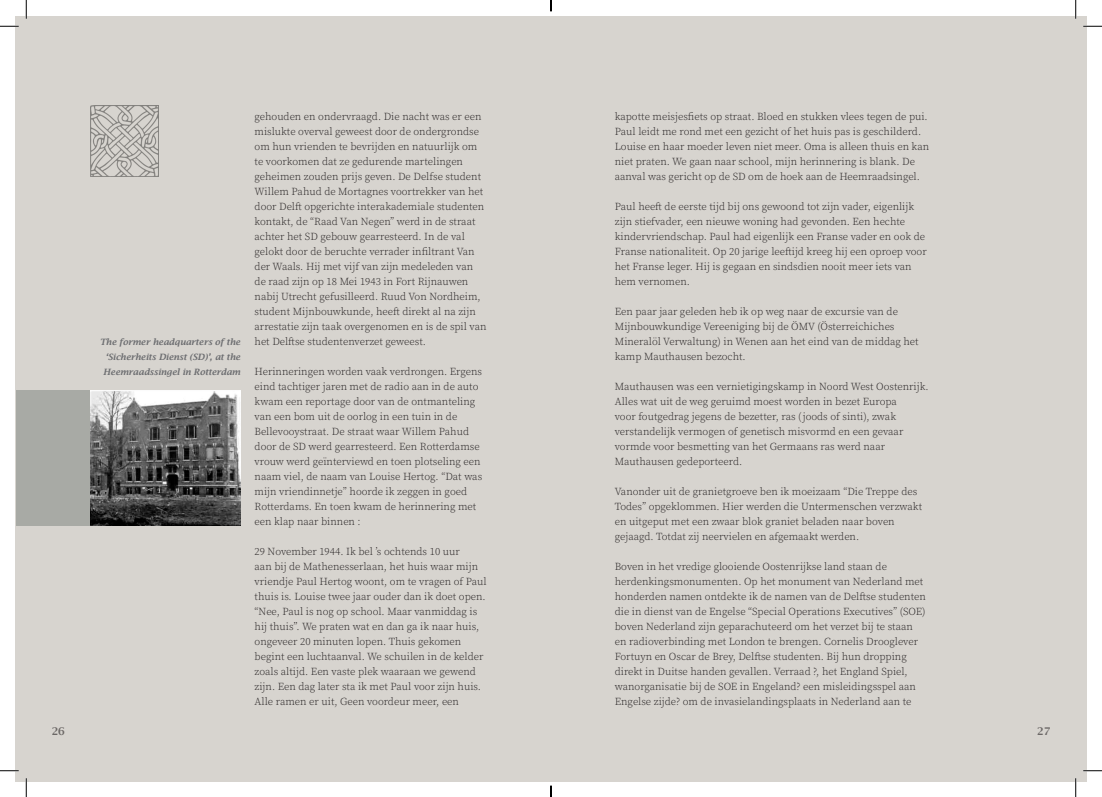
<style>
.page{position:relative;width:1102px;height:797px;background:#fff}
.page>*{position:absolute;margin:0;border:0;box-sizing:border-box;transform-origin:0 0}
.Body{font:300 10.62px/15px "Source Serif Pro";color:#231f20}
.t1{font:600 10.62px "Lucida Bright";color:#231f20}
.t2{font:italic 600 8.75px/15px "Lucida Bright";color:#6c6d70;text-align:justify}
</style>
<div class="page">
<div style="left:16px;top:16px;width:535px;height:765px;background:#d7d4cf"></div>
<div style="left:551px;top:16px;width:535px;height:765px;background:#d7d4cf"></div>
<img style="left:91px;top:105px;width:67px;height:71px">
<div style="left:16px;top:390px;width:224px;height:136px;background:#a8aaa5"></div>
<img style="left:90px;top:390px;width:150px;height:135px">
<svg style="left:0;top:25px;width:19px;height:2px"></svg>
<svg style="left:1083px;top:25px;width:18px;height:2px"></svg>
<svg style="left:0;top:770px;width:19px;height:1px"></svg>
<svg style="left:1083px;top:770px;width:18px;height:1px"></svg>
<svg style="left:25px;top:0;width:2px;height:19px"></svg>
<svg style="left:25px;top:778px;width:2px;height:19px"></svg>
<svg style="left:1075px;top:0;width:1px;height:19px"></svg>
<svg style="left:1074px;top:778px;width:2px;height:19px"></svg>
<svg style="left:550px;top:785px;width:1px;height:12px"></svg>
<p class="t2" style="left:103px;top:334px;width:139px;text-indent:-4px">The former headquarters of the ‘Sicherheits Dienst (SD)’, at the Heemraadssingel in Rotterdam</p>
<p class="Body" style="left:254px;top:109px;width:233px">gehouden en ondervraagd. Die nacht was er een mislukte overval geweest door de ondergrondse om hun vrienden te bevrijden en natuurlijk om te voorkomen dat ze gedurende martelingen geheimen zouden prijs geven. De Delfse student Willem Pahud de Mortagnes voortrekker van het door Delft opgerichte interakademiale studenten kontakt, de “Raad Van Negen” werd in de straat achter het SD gebouw gearresteerd. In de val gelokt door de beruchte verrader infiltrant Van der Waals. Hij met vijf van zijn medeleden van de raad zijn op 18 Mei 1943 in Fort Rijnauwen nabij Utrecht gefusilleerd. Ruud Von Nordheim, student Mijnbouwkunde, heeft direkt al na zijn arrestatie zijn taak overgenomen en is de spil van het Delftse studentenverzet geweest.</p>
<p class="Body" style="left:254px;top:364px;width:229px">Herinneringen worden vaak verdrongen. Ergens eind tachtiger jaren met de radio aan in de auto kwam een reportage door van de ontmanteling van een bom uit de oorlog in een tuin in de Bellevooystraat. De straat waar Willem Pahud door de SD werd gearresteerd. Een Rotterdamse vrouw werd geïnterviewd en toen plotseling een naam viel, de naam van Louise Hertog. “Dat was mijn vriendinnetje” hoorde ik zeggen in goed Rotterdams. En toen kwam de herinnering met een klap naar binnen :</p>
<p class="Body" style="left:254px;top:544px;width:234px">29 November 1944. Ik bel ’s ochtends 10 uur<br>aan bij de Mathenesserlaan, het huis waar mijn vriendje Paul Hertog woont, om te vragen of Paul thuis is. Louise twee jaar ouder dan ik doet open. “Nee, Paul is nog op school. Maar vanmiddag is hij thuis”. We praten wat en dan ga ik naar huis, ongeveer 20 minuten lopen. Thuis gekomen begint een luchtaanval. We schuilen in de kelder zoals altijd. Een vaste plek waaraan we gewend zijn. Een dag later sta ik met Paul voor zijn huis.<br>Alle ramen er uit, Geen voordeur meer, een</p>
<p class="Body" style="left:614px;top:109px;width:316px">kapotte meisjesfiets op straat. Bloed en stukken vlees tegen de pui.<br>Paul leidt me rond met een gezicht of het huis pas is geschilderd.<br>Louise en haar moeder leven niet meer. Oma is alleen thuis en kan niet praten. We gaan naar school, mijn herinnering is blank. De aanval was gericht op de SD om de hoek aan de Heemraadsingel.</p>
<p class="Body" style="left:614px;top:199px;width:313px">Paul heeft de eerste tijd bij ons gewoond tot zijn vader, eigenlijk zijn stiefvader, een nieuwe woning had gevonden. Een hechte kindervriendschap. Paul had eigenlijk een Franse vader en ook de Franse nationaliteit. Op 20 jarige leeftijd kreeg hij een oproep voor het Franse leger. Hij is gegaan en sindsdien nooit meer iets van hem vernomen.</p>
<p class="Body" style="left:614px;top:304px;width:305px">Een paar jaar geleden heb ik op weg naar de excursie van de Mijnbouwkundige Vereeniging bij de ÖMV (Österreichiches Mineralöl Verwaltung) in Wenen aan het eind van de middag het kamp Mauthausen bezocht.</p>
<p class="Body" style="left:614px;top:379px;width:315px">Mauthausen was een vernietigingskamp in Noord West Oostenrijk.<br>Alles wat uit de weg geruimd moest worden in bezet Europa<br>voor foutgedrag jegens de bezetter, ras (joods of sinti), zwak verstandelijk vermogen of genetisch misvormd en een gevaar vormde voor besmetting van het Germaans ras werd naar Mauthausen gedeporteerd.</p>
<p class="Body" style="left:614px;top:484px;width:309px">Vanonder uit de granietgroeve ben ik moeizaam “Die Treppe des Todes” opgeklommen. Hier werden die Untermenschen verzwakt en uitgeput met een zwaar blok graniet beladen naar boven gejaagd. Totdat zij neervielen en afgemaakt werden.</p>
<p class="Body" style="left:614px;top:559px;width:312px">Boven in het vredige glooiende Oostenrijkse land staan de herdenkingsmonumenten. Op het monument van Nederland met honderden namen ontdekte ik de namen van de Delftse studenten die in dienst van de Engelse “Special Operations Executives” (SOE) boven Nederland zijn geparachuteerd om het verzet bij te staan en radioverbinding met London te brengen. Cornelis Drooglever Fortuyn en Oscar de Brey, Delftse studenten. Bij hun dropping direkt in Duitse handen gevallen. Verraad ?, het England Spiel, wanorganisatie bij de SOE in Engeland? een misleidingsspel aan Engelse zijde? om de invasielandingsplaats in Nederland aan te</p>
<p class="t1" style="left:52px;top:725px;width:15px">26</p>
<p class="t1" style="left:1037px;top:725px;width:15px">27</p>
</div>
